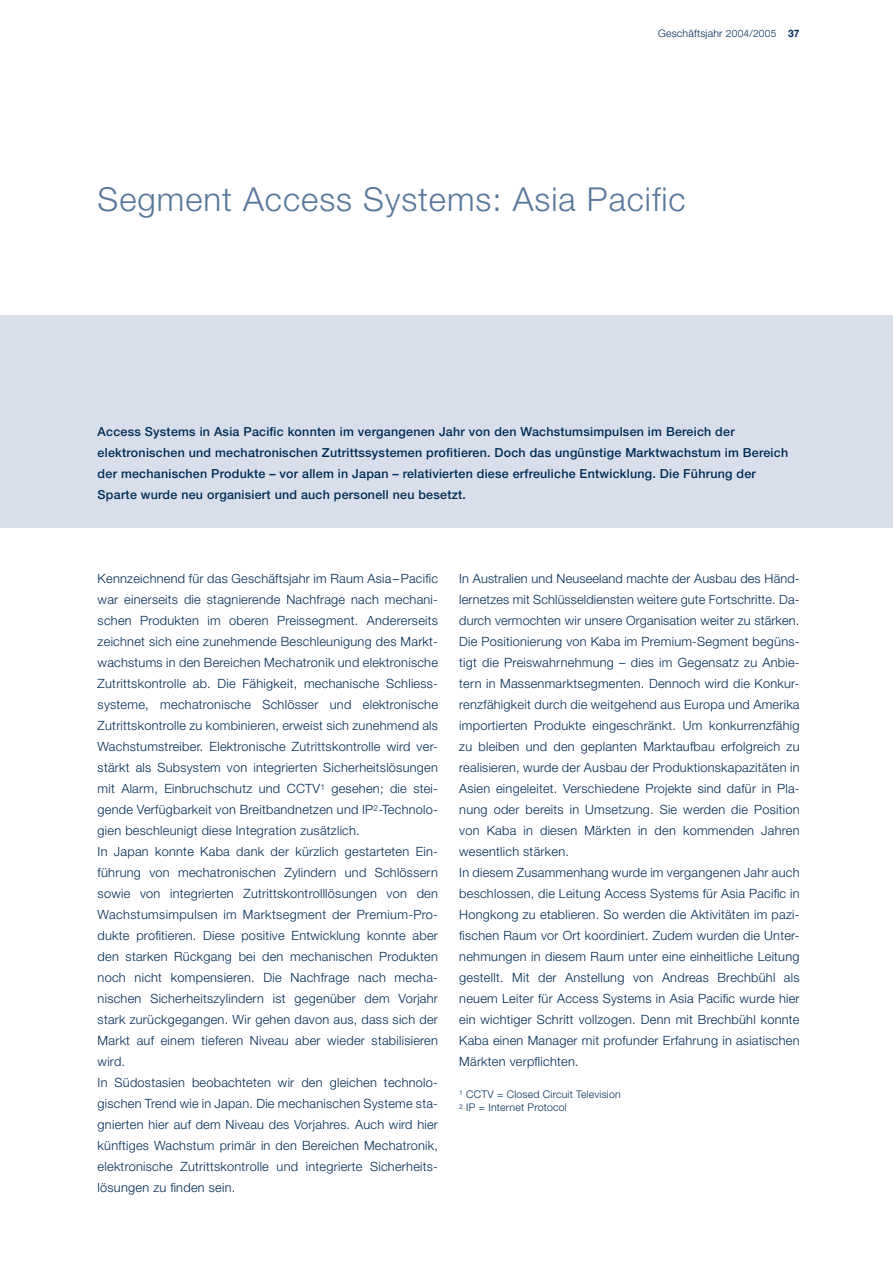
<style>
.page{position:relative;width:893px;height:1263px;background:#fff}
.page>*{position:absolute;margin:0;border:0;box-sizing:border-box;transform-origin:0 0}
.t1{font:300 33px "Helvetica Neue LT Std";letter-spacing:.03em;color:#58789c}
.t2{font:300 12.75px/21px "Helvetica Neue LT Std";letter-spacing:.02em;color:#002b54}
.t3{font:500 12.45px/21px "Helvetica Neue LT Std";letter-spacing:.02em;color:#002b54}
.t4{font:300 10.5px/13.5px "Helvetica Neue LT Std";letter-spacing:.02em;color:#002b54}
.s1{font-size:10.2px}
.s2{font-weight:700;font-size:10.2px}
</style>
<div class="page">
<div style="left:0;top:315px;width:892px;height:212px;background:#d9dfea"></div>
<p class="t4" style="left:658px;top:28px;width:143px">Geschäftsjahr <span class="s1">2004/2005</span> <span class="s2">37</span></p>
<h1 class="t1" style="left:98px;top:187px;width:589px">Segment Access Systems: Asia Pacific</h1>
<p class="t3" style="left:98px;top:423px;width:692px">Access Systems in Asia Pacific konnten im vergangenen Jahr von den Wachstumsimpulsen im Bereich der elektronischen und mechatronischen Zutrittssystemen profitieren. Doch das ungünstige Marktwachstum im Bereich der mechanischen Produkte – vor allem in Japan – relativierten diese erfreuliche Entwicklung. Die Führung der Sparte wurde neu organisiert und auch personell neu besetzt.</p>
<p class="t2" style="left:98px;top:570px;width:342px">Kennzeichnend für das Geschäftsjahr im Raum Asia–Pacific war einerseits die stagnierende Nachfrage nach mechani&shy;schen Produkten im oberen Preissegment. Andererseits zeichnet sich eine zunehmende Beschleunigung des Markt&shy;wachstums in den Bereichen Mechatronik und elektronische Zutrittskontrolle ab. Die Fähigkeit, mechanische Schliess&shy;systeme, mechatronische Schlösser und elektronische Zutrittskontrolle zu kombinieren, erweist sich zunehmend als Wachstumstreiber. Elektronische Zutrittskontrolle wird ver&shy;stärkt als Subsystem von integrierten Sicherheitslösungen mit Alarm, Einbruchschutz und CCTV<sup>1</sup> gesehen; die stei&shy;gende Verfügbarkeit von Breitbandnetzen und IP<sup>2</sup>-Technolo&shy;gien beschleunigt diese Integration zusätzlich.<br>In Japan konnte Kaba dank der kürzlich gestarteten Ein&shy;führung von mechatronischen Zylindern und Schlössern sowie von integrierten Zutrittskontroll lösungen von den Wachstumsimpulsen im Marktsegment der Premium-Pro&shy;dukte profitieren. Diese positive Entwicklung konnte aber den starken Rückgang bei den mechanischen Produkten noch nicht kompensieren. Die Nachfrage nach mecha&shy;nischen Sicherheitszylindern ist gegenüber dem Vorjahr stark zurückgegangen. Wir gehen davon aus, dass sich der Markt auf einem tieferen Niveau aber wieder stabilisieren wird.<br>In Südostasien beobachteten wir den gleichen technolo&shy;gischen Trend wie in Japan. Die mechanischen Systeme sta&shy;gnierten hier auf dem Niveau des Vorjahres. Auch wird hier künftiges Wachstum primär in den Bereichen Mechatronik, elektronische Zutrittskontrolle und integrierte Sicherheits&shy;lösungen zu finden sein.</p>
<p class="t2" style="left:459px;top:570px;width:342px">In Australien und Neuseeland machte der Ausbau des Händ&shy;lernetzes mit Schlüsseldiensten weitere gute Fortschritte. Da&shy;durch vermochten wir unsere Organisation weiter zu stärken.<br>Die Positionierung von Kaba im Premium-Segment begüns&shy;tigt die Preiswahrnehmung – dies im Gegensatz zu Anbie&shy;tern in Massenmarktsegmenten. Dennoch wird die Konkur&shy;renzfähigkeit durch die weitgehend aus Europa und Amerika importierten Produkte einge schränkt. Um konkurrenzfähig zu bleiben und den geplanten Marktaufbau erfolgreich zu realisieren, wurde der Ausbau der Produktionskapazitäten in Asien eingeleitet. Verschiedene Projekte sind dafür in Pla&shy;nung oder bereits in Umsetzung. Sie werden die Position von Kaba in diesen Märkten in den kommenden Jahren wesentlich stärken.<br>In diesem Zusammenhang wurde im vergangenen Jahr auch beschlossen, die Leitung Access Systems für Asia Pacific in Hongkong zu etablieren. So werden die Aktivitäten im pazi&shy;fischen Raum vor Ort koordiniert. Zudem wurden die Unter&shy;nehmungen in diesem Raum unter eine einheitliche Leitung gestellt. Mit der Anstellung von Andreas Brechbühl als neuem Leiter für Access Systems in Asia Pacific wurde hier ein wichtiger Schritt vollzogen. Denn mit Brechbühl konnte Kaba einen Manager mit profunder Erfahrung in asiatischen Märkten verpflichten.</p>
<p class="t4" style="left:459px;top:1089px;width:163px"><sup>1</sup> CCTV = Closed Circuit Television<br><sup>2</sup> IP = Internet Protocol</p>
</div>
